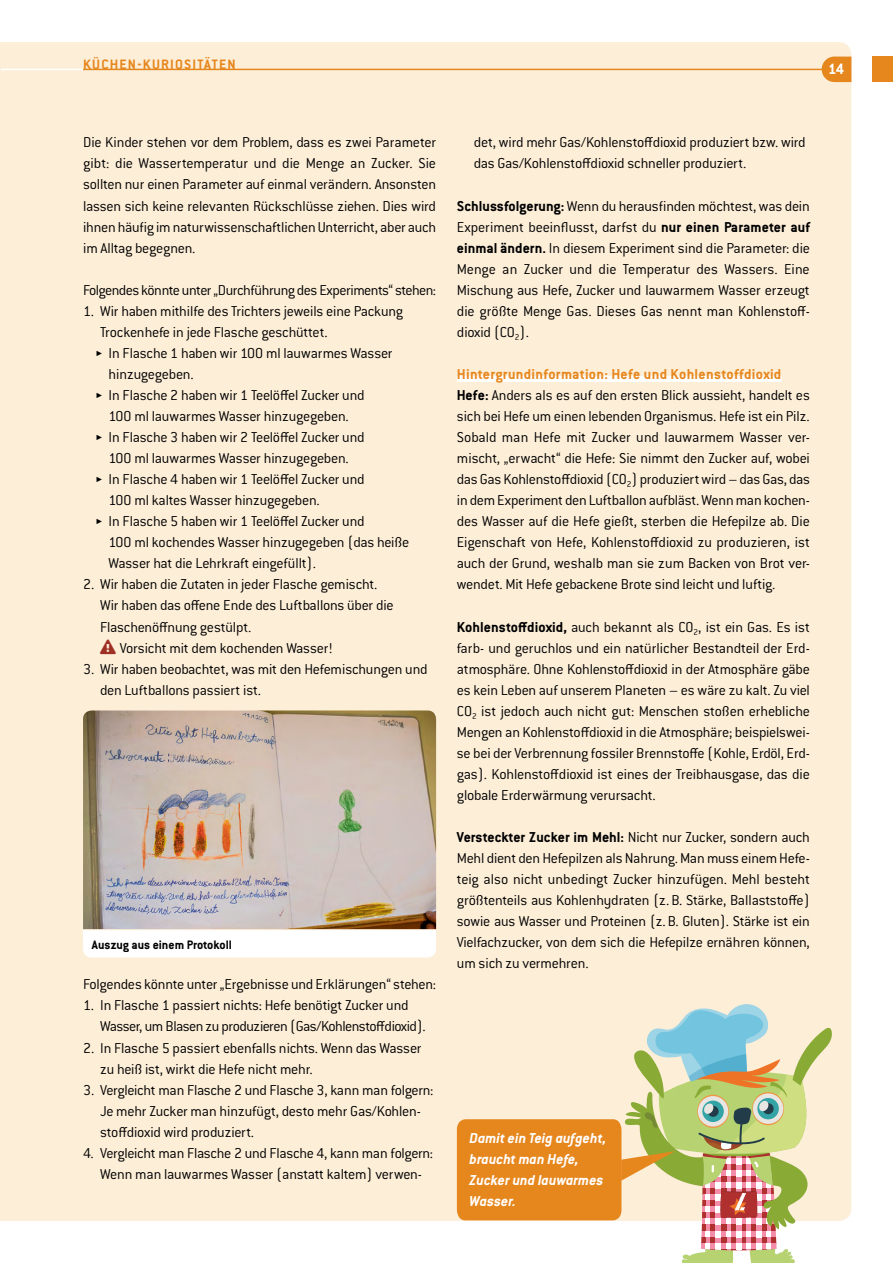
<style>
.page{position:relative;width:893px;height:1263px;background:#fff}
.page>*{position:absolute;margin:0;border:0;box-sizing:border-box;transform-origin:0 0}
.t1{font:700 16.5px "Conduit ITC Pro";color:#fff}
._01_Copy{font:300 15.75px/21px "Conduit ITC Pro";letter-spacing:-.015em;color:#000}
._01_Copy_OhneLZ{font:300 15.75px "Conduit ITC Pro";letter-spacing:-.02em;color:#000}
._01_GRF_Speechbubble{font:italic 700 15.75px/21px "Conduit ITC Pro";color:#fff}
.H4_Kitchen{font:700 15.75px "Conduit ITC Pro";letter-spacing:.02em;color:#e6871e}
.t2{font:700 15px "Conduit ITC Pro";letter-spacing:.08em;color:#e6871e}
._01_BU{font:700 13.5px "Conduit ITC Pro";color:#000}
.s1{font-family:"Klavika Arrows";font-size:10.5px}
.s2{color:#9d2f24}
.s3{font-weight:700}
</style>
<div class="page">
<div style="left:0;top:42px;width:851px;height:1179px;background:#fdeed8"></div>
<img style="left:83px;top:710px;width:353px;height:219px">
<svg style="left:83px;top:930px;width:353px;height:27px"></svg>
<div style="left:457px;top:376px;width:324px;height:6px;background:#fff"></div>
<svg style="left:457px;top:1003px;width:376px;height:260px;background:#dfcca1"></svg>
<hr style="left:83px;top:69px;width:766px;height:1px;background:#e6871e">
<hr style="left:1px;top:69px;width:82px;height:1px;background:#fff">
<div style="left:872px;top:57px;width:21px;height:25px;background:#e6871e"></div>
<div style="left:822px;top:57px;width:29px;height:25px;background:#e6871e;border-radius:13px"></div>
<p class="t2" style="left:83px;top:55px;width:154px">KÜCHEN-KURIOSITÄTEN</p>
<p class="t1" style="left:828px;top:59px;width:18px">14</p>
<p class="_01_Copy" style="left:83px;top:132px;width:355px;text-align:justify">Die Kinder stehen vor dem Problem, dass es zwei Parameter gibt: die Wassertemperatur und die Menge an Zucker. Sie sollten nur einen Parameter auf einmal verändern. Ansonsten lassen sich keine relevanten Rückschlüsse ziehen. Dies wird ihnen häufig im naturwissenschaftlichen Unterricht, aber auch im Alltag begegnen.</p>
<p class="_01_Copy_OhneLZ" style="left:83px;top:281px;width:355px">Folgendes könnte unter „Durchführung des Experiments“ stehen:</p>
<p class="_01_Copy" style="left:100px;top:300px;width:305px;text-indent:-17px">1. Wir haben mithilfe des Trichters jeweils eine Packung<br>Trockenhefe in jede Flasche geschüttet.</p>
<p class="_01_Copy" style="left:109px;top:343px;width:286px;text-indent:-13px"><span class="s1">5</span> In Flasche 1 haben wir 100 ml lauwarmes Wasser hinzugegeben.</p>
<p class="_01_Copy" style="left:96px;top:385px;width:270px;text-align:center"><span class="s1">5</span> In Flasche 2 haben wir 1 Teelöffel Zucker und<br>100 ml lauwarmes Wasser hinzugegeben.</p>
<p class="_01_Copy" style="left:96px;top:427px;width:270px;text-align:center"><span class="s1">5</span> In Flasche 3 haben wir 2 Teelöffel Zucker und<br>100 ml lauwarmes Wasser hinzugegeben.</p>
<p class="_01_Copy" style="left:109px;top:469px;width:258px;text-indent:-13px"><span class="s1">5</span> In Flasche 4 haben wir 1 Teelöffel Zucker und<br>100 ml kaltes Wasser hinzugegeben.</p>
<p class="_01_Copy" style="left:109px;top:511px;width:302px;text-indent:-13px"><span class="s1">5</span> In Flasche 5 haben wir 1 Teelöffel Zucker und<br>100 ml kochendes Wasser hinzugegeben (das heiße<br>Wasser hat die Lehrkraft eingefüllt).</p>
<p class="_01_Copy" style="left:100px;top:574px;width:295px;text-indent:-17px">2. Wir haben die Zutaten in jeder Flasche gemischt.<br>Wir haben das offene Ende des Luftballons über die<br>Flaschenöffnung gestülpt.</p>
<p class="_01_Copy" style="left:100px;top:637px;width:234px"><span class="s2">❑</span> Vorsicht mit dem kochenden Wasser!</p>
<p class="_01_Copy" style="left:100px;top:658px;width:329px;text-indent:-17px">3. Wir haben beobachtet, was mit den Hefemischungen und den Luftballons passiert ist.</p>
<p class="_01_BU" style="left:92px;top:936px;width:141px">Auszug aus einem Protokoll</p>
<p class="_01_Copy_OhneLZ" style="left:83px;top:976px;width:355px">Folgendes könnte unter „Ergebnisse und Erklärungen“ stehen:</p>
<p class="_01_Copy" style="left:100px;top:995px;width:327px;text-indent:-17px">1. In Flasche 1 passiert nichts: Hefe benötigt Zucker und<br>Wasser, um Blasen zu produzieren (Gas/Kohlenstoffdioxid).</p>
<p class="_01_Copy" style="left:100px;top:1037px;width:323px;text-indent:-17px">2. In Flasche 5 passiert ebenfalls nichts. Wenn das Wasser zu heiß ist, wirkt die Hefe nicht mehr.</p>
<p class="_01_Copy" style="left:100px;top:1079px;width:335px;text-indent:-17px">3. Vergleicht man Flasche 2 und Flasche 3, kann man folgern:<br>Je mehr Zucker man hinzufügt, desto mehr Gas/Kohlen&shy;stoffdioxid wird produziert.</p>
<p class="_01_Copy" style="left:83px;top:1142px;width:352px;text-align:center">4. Vergleicht man Flasche 2 und Flasche 4, kann man folgern:<br>Wenn man lauwarmes Wasser (anstatt kaltem) verwen-</p>
<p class="_01_Copy" style="left:474px;top:132px;width:333px">det, wird mehr Gas/Kohlenstoffdioxid produziert bzw. wird das Gas/Kohlenstoffdioxid schneller produziert.</p>
<p class="_01_Copy" style="left:457px;top:195px;width:355px;text-align:justify"><span class="s3">Schlussfolgerung:</span> Wenn du herausfinden möchtest, was dein Experiment beeinflusst, darfst du <span class="s3">nur einen Parameter auf einmal ändern.</span> In diesem Experiment sind die Parameter: die Menge an Zucker und die Temperatur des Wassers. Eine Mischung aus Hefe, Zucker und lauwarmem Wasser erzeugt die größte Menge Gas. Dieses Gas nennt man Kohlenstoff&shy;dioxid (CO<sub>2</sub>).</p>
<p class="H4_Kitchen" style="left:457px;top:365px;width:326px">Hintergrundinformation: Hefe und Kohlenstoffdioxid</p>
<p class="_01_Copy" style="left:457px;top:385px;width:355px;text-align:justify"><span class="s3">Hefe:</span> Anders als es auf den ersten Blick aussieht, handelt es sich bei Hefe um einen lebenden Organismus. Hefe ist ein Pilz.<br>Sobald man Hefe mit Zucker und lauwarmem Wasser ver&shy;mischt, „erwacht“ die Hefe: Sie nimmt den Zucker auf, wobei das Gas Kohlenstoffdioxid (CO<sub>2</sub>) produziert wird – das Gas, das in dem Experiment den Luftballon aufbläst. Wenn man kochen&shy;des Wasser auf die Hefe gießt, sterben die Hefepilze ab. Die Eigenschaft von Hefe, Kohlenstoffdioxid zu produzieren, ist auch der Grund, weshalb man sie zum Backen von Brot ver&shy;wendet. Mit Hefe gebackene Brote sind leicht und luftig.</p>
<p class="_01_Copy" style="left:457px;top:616px;width:355px;text-align:justify"><span class="s3">Kohlenstoffdioxid,</span> auch bekannt als CO<sub>2</sub>, ist ein Gas. Es ist farb- und geruchlos und ein natürlicher Bestandteil der Erd&shy;atmosphäre. Ohne Kohlenstoffdioxid in der Atmosphäre gäbe es kein Leben auf unserem Planeten – es wäre zu kalt. Zu viel CO<sub>2</sub> ist jedoch auch nicht gut: Menschen stoßen erhebliche Mengen an Kohlenstoffdioxid in die Atmosphäre; beispielswei&shy;se bei der Verbrennung fossiler Brennstoffe (Kohle, Erdöl, Erd&shy;gas). Kohlenstoffdioxid ist eines der Treibhausgase, das die globale Erderwärmung verursacht.</p>
<p class="_01_Copy" style="left:457px;top:827px;width:355px;text-align:justify"><span class="s3">Versteckter Zucker im Mehl:</span> Nicht nur Zucker, sondern auch Mehl dient den Hefepilzen als Nahrung. Man muss einem Hefe&shy;teig also nicht unbedingt Zucker hinzufügen. Mehl besteht größtenteils aus Kohlenhydraten (z. B. Stärke, Ballaststoffe) sowie aus Wasser und Proteinen (z.B. Gluten). Stärke ist ein Vielfachzucker, von dem sich die Hefepilze ernähren können, um sich zu vermehren.</p>
<p class="_01_GRF_Speechbubble" style="left:470px;top:1127px;width:138px">Damit ein Teig aufgeht, braucht man Hefe,<br>Zucker und lauwarmes<br>Wasser.</p>
</div>
